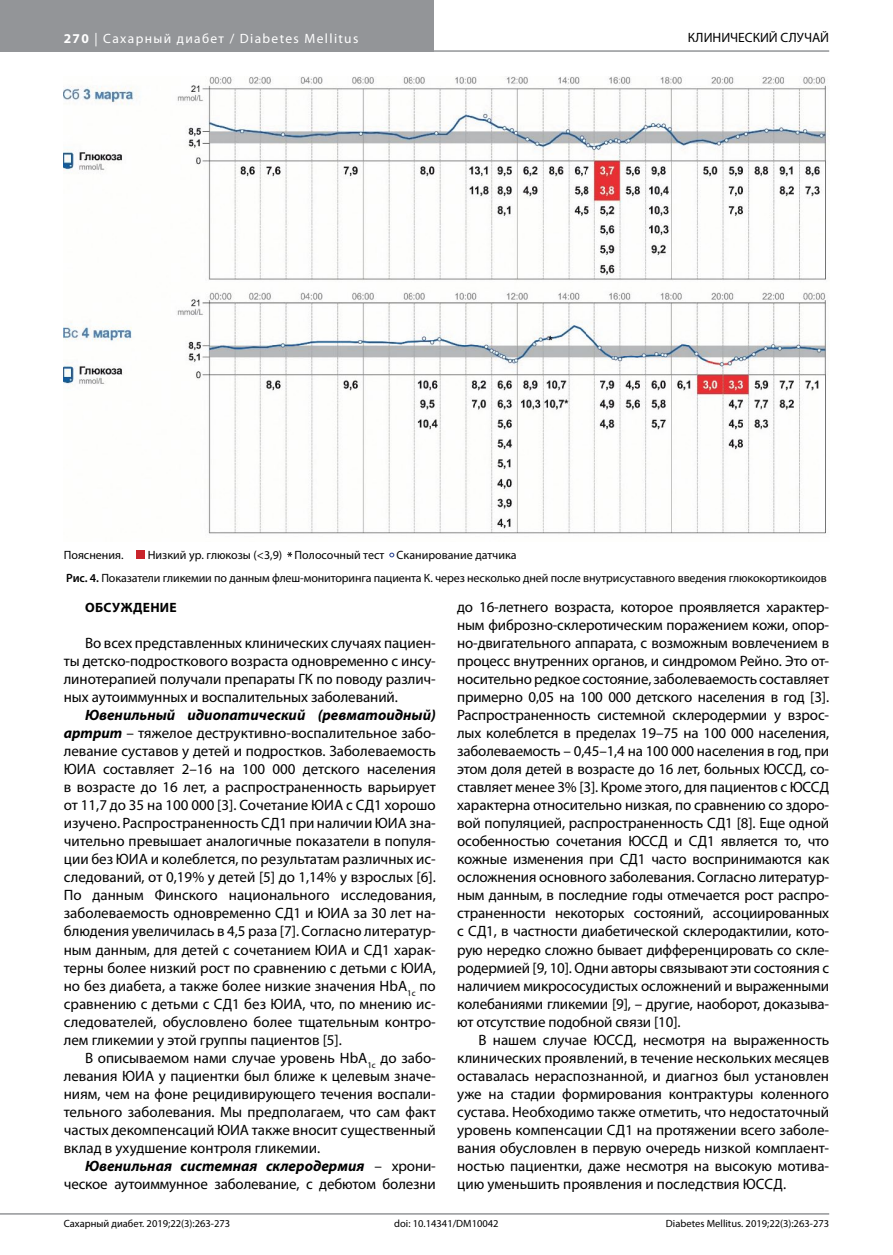
<style>
.page{position:relative;width:893px;height:1255px;background:#fff}
.page>*{position:absolute;margin:0;border:0;box-sizing:border-box;transform-origin:0 0}
.t1{font:15px/18px "Myriad Pro";letter-spacing:-.005em;color:#000;text-align:justify}
.t2{font:13.5px "Myriad Pro";letter-spacing:.1em;color:#fff}
.t3{font:13.5px "Myriad Pro";color:#000}
.t4{font:700 13.5px "Myriad Pro";color:#000}
.t5{font:12px "Myriad Pro";letter-spacing:-.01em;color:#000}
.t6{font:10.5px "Myriad Pro";color:#000}
.s1{font-weight:700}
.s2{font-weight:600}
.s3{font-weight:700;font-style:italic}
</style>
<div class="page">
<hr style="left:0;top:50px;width:829px;height:2px;background:#939598">
<hr style="left:0;top:1213px;width:829px;height:1px;background:#939598">
<div style="left:0;top:0;width:434px;height:51px;background:#939598"></div>
<img style="left:64px;top:77px;width:764px;height:457px">
<div style="left:136px;top:549px;width:9px;height:9px;background:#c9252c"></div>
<svg style="left:287px;top:552px;width:5px;height:5px"></svg>
<svg style="left:390px;top:553px;width:4px;height:4px"></svg>
<p class="t2" style="left:64px;top:30px;width:296px"><span class="s1">270</span> | Сахарный диабет / Diabetes Mellitus</p>
<p class="t3" style="left:688px;top:29px;width:143px">КЛИНИЧЕСКИЙ СЛУЧАЙ</p>
<p class="t5" style="left:64px;top:547px;width:61px">Пояснения.</p>
<p class="t5" style="left:148px;top:547px;width:370px">Низкий ур. глюкозы (&lt;3,9) Полосочный тест Сканирование датчика</p>
<p class="t5" style="left:66px;top:570px;width:762px"><span class="s2">Рис. 4.</span> Показатели гликемии по данным флеш-мониторинга пациента К. через несколько дней после внутрисуставного введения глюкокортикоидов</p>
<p class="t4" style="left:85px;top:599px;width:20px">ОБСУ</p>
<p class="t4" style="left:121px;top:599px;width:23px">ЖДЕНИЕ</p>
<p class="t1" style="left:64px;top:634px;width:374px;text-indent:21px">Во всех представленных клинических случаях пациен&shy;ты детско-подросткового возраста одновременно с инсу&shy;линотерапией получали препараты ГК по поводу различ&shy;ных аутоиммунных и воспалительных заболеваний.</p>
<p class="t1" style="left:64px;top:706px;width:374px;text-indent:21px"><span class="s3">Ювенильный идиопатический (ревматоидный) артрит</span> – тяжелое деструктивно-воспалительное забо&shy;левание суставов у детей и подростков. Заболеваемость ЮИА составляет 2–16 на 100 000 детского населения в возрасте до 16 лет, а распространенность варьирует от 11,7 до 35 на 100 000 [3]. Сочетание ЮИА с СД1 хорошо изучено. Распространенность СД1 при наличии ЮИА зна&shy;чительно превышает аналогичные показатели в популя&shy;ции без ЮИА и колеблется, по результатам различных ис&shy;следований, от 0,19% у детей [5] до 1,14% у взрослых [6].<br>По данным Финского национального исследования, заболеваемость одновременно СД1 и ЮИА за 30 лет на&shy;блюдения увеличилась в 4,5 раза [7]. Согласно литератур&shy;ным данным, для детей с сочетанием ЮИА и СД1 харак&shy;терны более низкий рост по сравнению с детьми с ЮИА, но без диабета, а также более низкие значения HbA<sub>1c</sub> по сравнению с детьми с СД1 без ЮИА, что, по мнению ис&shy;следователей, обусловлено более тщательным контро&shy;лем гликемии у этой группы пациентов [5].</p>
<p class="t1" style="left:64px;top:1048px;width:374px;text-indent:21px">В описываемом нами случае уровень HbA<sub>1c</sub> до забо&shy;левания ЮИА у пациентки был ближе к целевым значе&shy;ниям, чем на фоне рецидивирующего течения воспали&shy;тельного заболевания. Мы предполагаем, что сам факт частых декомпенсаций ЮИА также вносит существенный вклад в ухудшение контроля гликемии.</p>
<p class="t1" style="left:64px;top:1156px;width:374px;text-align:right"><span class="s3">Ювенильная системная склеродермия</span> – хрони&shy;ческое аутоиммунное заболевание, с дебютом болезни</p>
<p class="t1" style="left:457px;top:598px;width:374px">до 16-летнего возраста, которое проявляется характер&shy;ным фиброзно-склеротическим поражением кожи, опор&shy;но-двигательного аппарата, с возможным вовлечением в процесс внутренних органов, и синдромом Рейно. Это от&shy;носительно редкое состояние, заболеваемость составляет примерно 0,05 на 100 000 детского населения в год [3].<br>Распространенность системной склеродермии у взрос&shy;лых колеблется в пределах 19–75 на 100 000 населения, заболеваемость – 0,45–1,4 на 100 000 населения в год, при этом доля детей в возрасте до 16 лет, больных ЮССД, со&shy;ставляет менее 3% [3]. Кроме этого, для пациентов с ЮССД характерна относительно низкая, по сравнению со здоро&shy;вой популяцией, распространенность СД1 [8]. Еще одной особенностью сочетания ЮССД и СД1 является то, что кожные изменения при СД1 часто воспринимаются как осложнения основного заболевания. Согласно литератур&shy;ным данным, в последние годы отмечается рост распро&shy;страненности некоторых состояний, ассоциированных с СД1, в частности диабетической склеродактилии, кото&shy;рую нередко сложно бывает дифференцировать со скле&shy;родермией [9, 10]. Одни авторы связывают эти состояния с наличием микрососудистых осложнений и выраженными колебаниями гликемии [9], – другие, наоборот, доказыва&shy;ют отсутствие подобной связи [10].</p>
<p class="t1" style="left:457px;top:1030px;width:374px;text-indent:21px">В нашем случае ЮССД, несмотря на выраженность клинических проявлений, в течение нескольких месяцев оставалась нераспознанной, и диагноз был установлен уже на стадии формирования контрактуры коленного сустава. Необходимо также отметить, что недостаточный уровень компенсации СД1 на протяжении всего заболе&shy;вания обусловлен в первую очередь низкой комплаент&shy;ностью пациентки, даже несмотря на высокую мотива&shy;цию уменьшить проявления и последствия ЮССД.</p>
<p class="t6" style="left:64px;top:1216px;width:168px">Сахарный диабет. 2019;22(3):263-273</p>
<p class="t6" style="left:394px;top:1216px;width:106px">doi: 10.14341/DM10042</p>
<p class="t6" style="left:666px;top:1216px;width:165px">Diabetes Mellitus. 2019;22(3):263-273</p>
</div>
